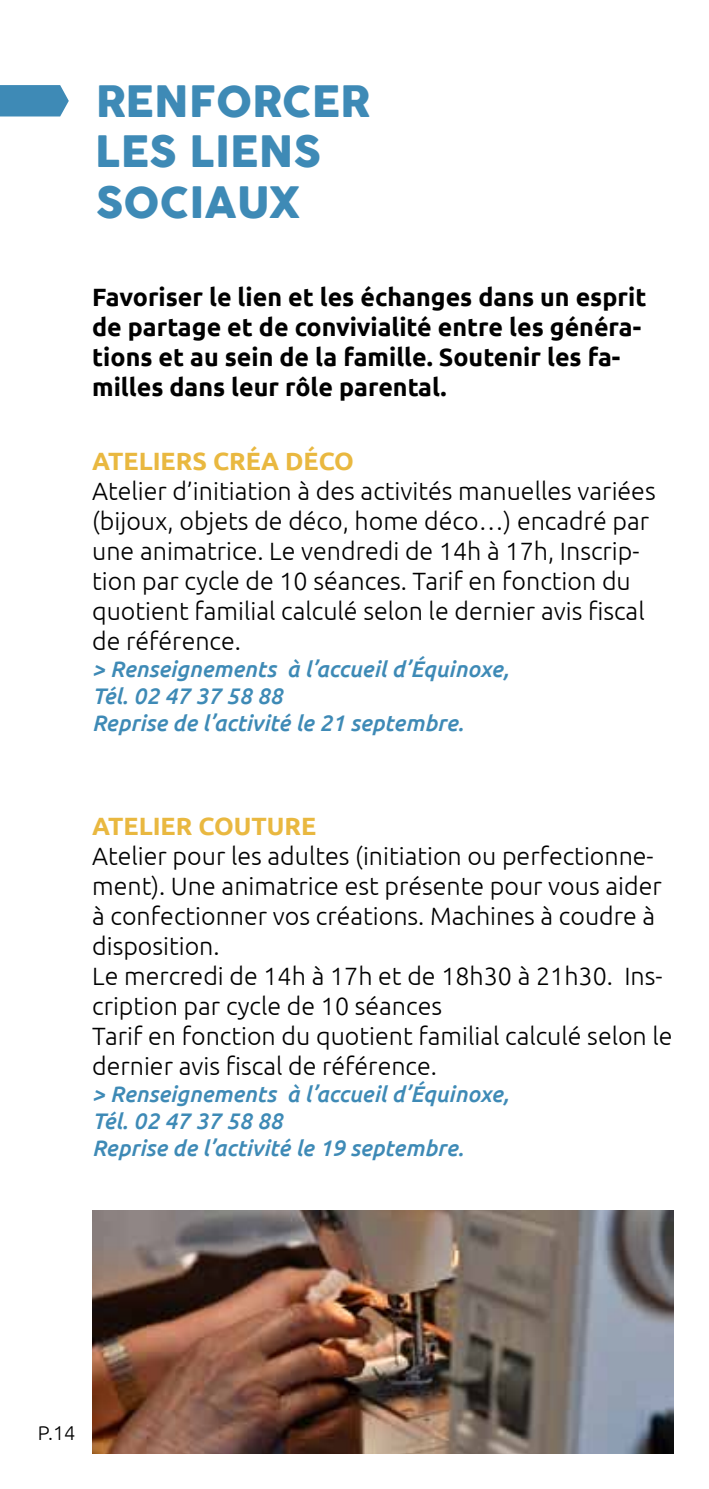
<style>
.page{position:relative;width:709px;height:1489px;background:#fff}
.page>*{position:absolute;margin:0;border:0;box-sizing:border-box;transform-origin:0 0}
.t1{font:42.25px/50.8px "COCOGOOSE";color:#3e8ab6}
.t2{font:300 25px/30px "Ubuntu";color:#000}
.t3{font:700 25px/30px "Ubuntu";color:#000}
.t4{font:700 25px "Ubuntu";color:#e9b840}
.t5{font:italic 500 22.5px/27px "Ubuntu";color:#3e8ab6}
.t6{font:300 20px "Ubuntu";color:#000}
</style>
<div class="page">
<svg style="left:0;top:85px;width:69px;height:31px;background:#4a91ba"></svg>
<img style="left:92px;top:1210px;width:581px;height:243px">
<h1 class="t1" style="left:96px;top:76px;width:275px">RENFORCER<br>LES LIENS<br>SOCIAUX</h1>
<p class="t3" style="left:92px;top:282px;width:556px">Favoriser le lien et les échanges dans un esprit de partage et de convivialité entre les généra&shy;tions et au sein de la famille. Soutenir les fa&shy;milles dans leur rôle parental.</p>
<p class="t4" style="left:92px;top:446px;width:154px">Ateliers Créa</p>
<p class="t4" style="left:285px;top:446px;width:70px">Déco</p>
<p class="t2" style="left:92px;top:475px;width:565px">Atelier d’initiation à des activités manuelles variées (bijoux, objets de déco, home déco…) encadré par une animatrice. Le vendredi de 14h à 17h, Inscrip&shy;tion par cycle de 10 séances. Tarif en fonction du quotient familial calculé selon le dernier avis fiscal de référence.</p>
<p class="t5" style="left:92px;top:654px;width:418px">&gt; Renseignements à l’accueil d’Équinoxe,<br>Tél. 02 47 37 58 88<br>Reprise de l’activité le 21 septembre.</p>
<p class="t4" style="left:92px;top:810px;width:226px">Atelier Couture</p>
<p class="t2" style="left:92px;top:840px;width:582px">Atelier pour les adultes (initiation ou perfectionne&shy;ment). Une animatrice est présente pour vous aider à confectionner vos créations. Machines à coudre à disposition.<br>Le mercredi de 14h à 17h et de 18h30 à 21h30. Ins&shy;cription par cycle de 10 séances<br>Tarif en fonction du quotient familial calculé selon le dernier avis fiscal de référence.</p>
<p class="t5" style="left:92px;top:1079px;width:418px">&gt; Renseignements à l’accueil d’Équinoxe,<br>Tél. 02 47 37 58 88<br>Reprise de l’activité le 19 septembre.</p>
<p class="t6" style="left:38px;top:1420px;width:39px">P.14</p>
</div>
